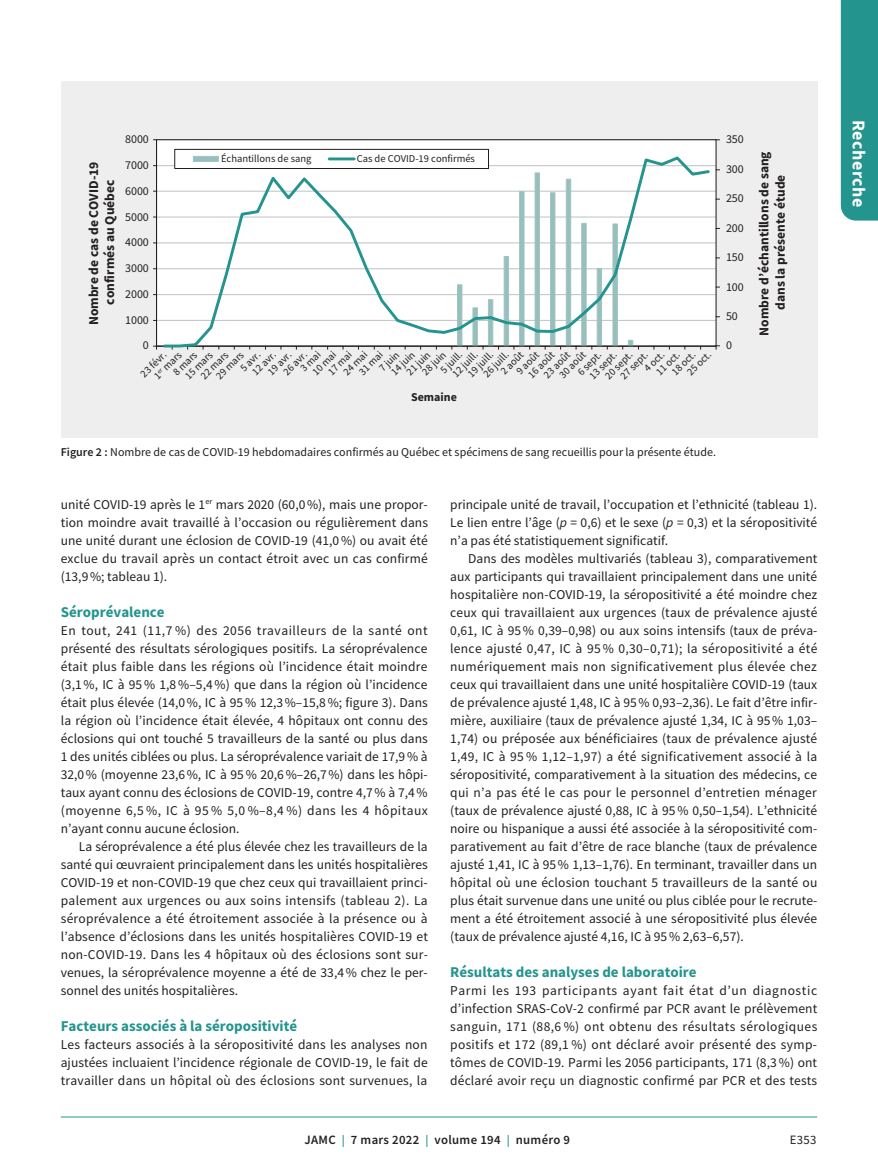
<style>
.page{position:relative;width:878px;height:1175px;background:#fff}
.page>*{position:absolute;margin:0;border:0;box-sizing:border-box;transform-origin:0 0}
.t1{font:700 18px "Source Sans Pro";letter-spacing:.025em;color:#fff}
.t2{font:700 15px "Source Sans Pro";color:#24948e}
.t3{font:13.5px/18px "Source Sans Pro";color:#231f20;text-align:justify}
.t4{font:700 13.5px/16.2px "Source Sans Pro";color:#231f20;text-align:center}
.t5{font:600 12.75px "Source Sans Pro";letter-spacing:.025em;color:#231f20}
.t6{font:12.75px "Source Sans Pro";color:#231f20}
.t7{font:12px "Source Sans Pro";color:#231f20}
.t8{font:700 12px "Source Sans Pro";color:#231f20}
.t9{font:10.5px "Source Sans Pro";color:#231f20}
.s1{font-weight:600}
.s2{font-style:italic}
.s3{font-size:12px;color:#24948e}
</style>
<div class="page">
<div style="left:840px;top:0;width:38px;height:220px;background:#24948e"></div>
<hr style="left:61px;top:1116px;width:756px;height:1px;background:#24948e">
<div style="left:61px;top:81px;width:756px;height:356px;background:#eeeeef"></div>
<div style="left:156px;top:140px;width:559px;height:205px;background:#fff"></div>
<hr style="left:156px;top:320px;width:560px;height:1px;background:#c7c8ca">
<hr style="left:156px;top:294px;width:560px;height:1px;background:#c7c8ca">
<hr style="left:156px;top:268px;width:560px;height:1px;background:#c7c8ca">
<hr style="left:156px;top:242px;width:560px;height:1px;background:#c7c8ca">
<hr style="left:156px;top:216px;width:560px;height:2px;background:#c7c8ca">
<hr style="left:156px;top:191px;width:560px;height:1px;background:#c7c8ca">
<hr style="left:156px;top:165px;width:560px;height:1px;background:#c7c8ca">
<hr style="left:156px;top:140px;width:1px;height:206px;background:#231f20">
<hr style="left:156px;top:346px;width:560px;height:1px;background:#231f20">
<svg style="left:161px;top:156px;width:550px;height:193px"></svg>
<div style="left:174px;top:149px;width:315px;height:20px;background:#fff;border:1px solid #231f20"></div>
<div style="left:193px;top:156px;width:26px;height:6px;background:#98bebd"></div>
<hr style="left:329px;top:157px;width:25px;height:3px;background:#24948e">
<p class="t4" style="left:87px;top:325px;width:165px;rotate:-90deg">Nombre de cas de COVID-19 confirmés au Québec</p>
<p class="t7" style="left:125px;top:132px;width:25px">8000</p>
<p class="t7" style="left:125px;top:157px;width:25px">7000</p>
<p class="t7" style="left:125px;top:183px;width:25px">6000</p>
<p class="t7" style="left:125px;top:209px;width:25px">5000</p>
<p class="t7" style="left:125px;top:235px;width:25px">4000</p>
<p class="t7" style="left:125px;top:261px;width:25px">3000</p>
<p class="t7" style="left:125px;top:286px;width:25px">2000</p>
<p class="t7" style="left:125px;top:312px;width:25px">1000</p>
<p class="t9" style="left:221px;top:152px;width:92px">Échantillons de sang</p>
<p class="t9" style="left:357px;top:152px;width:120px">Cas de COVID-19 confirmés</p>
<p class="t7" style="left:143px;top:338px;width:7px">0</p>
<p class="t9" style="left:297px;top:365px;width:25px;rotate:-45deg">3 mai</p>
<p class="t9" style="left:309px;top:369px;width:31px;rotate:-45deg">10 mai</p>
<p class="t9" style="left:325px;top:369px;width:31px;rotate:-45deg">17 mai</p>
<p class="t9" style="left:340px;top:369px;width:31px;rotate:-45deg">24 mai</p>
<p class="t9" style="left:356px;top:369px;width:31px;rotate:-45deg">31 mai</p>
<p class="t9" style="left:497px;top:368px;width:29px;rotate:-45deg">2 août</p>
<p class="t9" style="left:513px;top:368px;width:29px;rotate:-45deg">9 août</p>
<p class="t9" style="left:525px;top:371px;width:34px;rotate:-45deg">16 août</p>
<p class="t9" style="left:556px;top:371px;width:34px;rotate:-45deg">30 août</p>
<p class="t9" style="left:540px;top:371px;width:34px;rotate:-45deg">23 août</p>
<p class="t9" style="left:151px;top:373px;width:36px;rotate:-45deg">1<sup>er</sup> mars</p>
<p class="t9" style="left:170px;top:369px;width:31px;rotate:-45deg">8 mars</p>
<p class="t9" style="left:182px;top:373px;width:36px;rotate:-45deg">15 mars</p>
<p class="t9" style="left:197px;top:373px;width:36px;rotate:-45deg">22 mars</p>
<p class="t9" style="left:213px;top:373px;width:36px;rotate:-45deg">29 mars</p>
<p class="t9" style="left:464px;top:370px;width:33px;rotate:-45deg">19 juill.</p>
<p class="t9" style="left:480px;top:370px;width:33px;rotate:-45deg">26 juill.</p>
<p class="t9" style="left:437px;top:367px;width:28px;rotate:-45deg">5 juill.</p>
<p class="t9" style="left:449px;top:370px;width:33px;rotate:-45deg">12 juill.</p>
<p class="t9" style="left:376px;top:365px;width:25px;rotate:-45deg">7 juin</p>
<p class="t9" style="left:388px;top:369px;width:31px;rotate:-45deg">14 juin</p>
<p class="t9" style="left:403px;top:369px;width:31px;rotate:-45deg">21 juin</p>
<p class="t9" style="left:419px;top:369px;width:31px;rotate:-45deg">28 juin</p>
<p class="t9" style="left:574px;top:369px;width:30px;rotate:-45deg">6 sept.</p>
<p class="t9" style="left:641px;top:365px;width:25px;rotate:-45deg">4 oct.</p>
<p class="t9" style="left:586px;top:372px;width:36px;rotate:-45deg">13 sept.</p>
<p class="t9" style="left:602px;top:372px;width:36px;rotate:-45deg">20 sept.</p>
<p class="t9" style="left:617px;top:372px;width:36px;rotate:-45deg">27 sept.</p>
<p class="t9" style="left:653px;top:369px;width:31px;rotate:-45deg">11 oct.</p>
<p class="t9" style="left:668px;top:369px;width:31px;rotate:-45deg">18 oct.</p>
<p class="t9" style="left:684px;top:369px;width:31px;rotate:-45deg">25 oct.</p>
<p class="t9" style="left:137px;top:371px;width:33px;rotate:-45deg">23 févr.</p>
<p class="t9" style="left:264px;top:369px;width:31px;rotate:-45deg">19 avr.</p>
<p class="t9" style="left:280px;top:369px;width:31px;rotate:-45deg">26 avr.</p>
<p class="t9" style="left:249px;top:369px;width:30px;rotate:-45deg">12 avr.</p>
<p class="t9" style="left:237px;top:365px;width:25px;rotate:-45deg">5 avr.</p>
<p class="t8" style="left:411px;top:389px;width:47px">Semaine</p>
<p class="t7" style="left:726px;top:132px;width:19px">350</p>
<p class="t7" style="left:726px;top:161px;width:19px">300</p>
<p class="t7" style="left:726px;top:191px;width:19px">250</p>
<p class="t7" style="left:726px;top:220px;width:19px">200</p>
<p class="t7" style="left:726px;top:249px;width:19px">150</p>
<p class="t7" style="left:726px;top:279px;width:19px">100</p>
<p class="t7" style="left:726px;top:308px;width:13px">50</p>
<p class="t7" style="left:726px;top:338px;width:7px">0</p>
<p class="t4" style="left:757px;top:336px;width:186px;rotate:-90deg">Nombre d’échantillons de sang dans la présente étude</p>
<p class="t7" style="left:61px;top:444px;width:656px"><span class="s1">Figure 2 :</span> Nombre de cas de COVID‑19 hebdomadaires confirmés au Québec et spécimens de sang recueillis pour la présente étude.</p>
<p class="t3" style="left:61px;top:495px;width:369px">unité COVID‑19 après le 1<sup>er</sup> mars 2020 (60,0%), mais une propor&shy;tion moindre avait travaillé à l’occasion ou régulièrement dans une unité durant une éclosion de COVID-19 (41,0%) ou avait été exclue du travail après un contact étroit avec un cas confirmé (13,9%; tableau 1).</p>
<p class="t2" style="left:61px;top:601px;width:105px">Séroprévalence</p>
<p class="t3" style="left:61px;top:621px;width:368px">En tout, 241 (11,7 %) des 2056 travailleurs de la santé ont présenté des résultats sérologiques positifs. La séroprévalence était plus faible dans les régions où l’incidence était moindre (3,1%, IC à 95 % 1,8%–5,4%) que dans la région où l’incidence était plus élevée (14,0%, IC à 95% 12,3%–15,8%; figure 3). Dans la région où l’incidence était élevée, 4 hôpitaux ont connu des éclosions qui ont touché 5 travailleurs de la santé ou plus dans 1 des unités ciblées ou plus. La séroprévalence variait de 17,9% à 32,0% (moyenne 23,6%, IC à 95% 20,6%–26,7%) dans les hôpi&shy;taux ayant connu des éclosions de COVID-19, contre 4,7% à 7,4% (moyenne 6,5 %, IC à 95 % 5,0 %–8,4 %) dans les 4 hôpitaux n’ayant connu aucune éclosion.</p>
<p class="t3" style="left:61px;top:837px;width:368px;text-indent:18px">La séroprévalence a été plus élevée chez les travailleurs de la santé qui œuvraient principalement dans les unités hospitalières COVID-19 et non-COVID-19 que chez ceux qui travaillaient princi&shy;palement aux urgences ou aux soins intensifs (tableau 2). La séroprévalence a été étroitement associée à la présence ou à l’absence d’éclosions dans les unités hospitalières COVID-19 et non-COVID‑19. Dans les 4 hôpitaux où des éclosions sont sur&shy;venues, la séroprévalence moyenne a été de 33,4% chez le per&shy;sonnel des unités hospitalières.</p>
<p class="t2" style="left:61px;top:1015px;width:238px">Facteurs associés à la séropositivité</p>
<p class="t3" style="left:61px;top:1035px;width:368px">Les facteurs associés à la séropositivité dans les analyses non ajustées incluaient l’incidence régionale de COVID-19, le fait de travailler dans un hôpital où des éclosions sont survenues, la</p>
<p class="t3" style="left:450px;top:495px;width:368px">principale unité de travail, l’occupation et l’ethnicité (tableau 1).<br>Le lien entre l’âge (<span class="s2">p</span> = 0,6) et le sexe (<span class="s2">p</span> = 0,3) et la séropositivité n’a pas été statistiquement significatif.</p>
<p class="t3" style="left:450px;top:549px;width:369px;text-indent:18px">Dans des modèles multivariés (tableau 3), comparativement aux participants qui travaillaient principalement dans une unité hospitalière non-COVID-19, la séropositivité a été moindre chez ceux qui travaillaient aux urgences (taux de prévalence ajusté 0,61, IC à 95% 0,39–0,98) ou aux soins intensifs (taux de préva&shy;lence ajusté 0,47, IC à 95 % 0,30–0,71); la séropositivité a été numériquement mais non significativement plus élevée chez ceux qui travaillaient dans une unité hospitalière COVID‑19 (taux de prévalence ajusté 1,48, IC à 95% 0,93–2,36). Le fait d’être infir&shy;mière, auxiliaire (taux de prévalence ajusté 1,34, IC à 95% 1,03– 1,74) ou préposée aux bénéficiaires (taux de prévalence ajusté 1,49, IC à 95 % 1,12–1,97) a été significativement associé à la séropositivité, comparativement à la situation des médecins, ce qui n’a pas été le cas pour le personnel d’entretien ménager (taux de prévalence ajusté 0,88, IC à 95% 0,50–1,54). L’ethnicité noire ou hispanique a aussi été associée à la séropositivité com&shy;parativement au fait d’être de race blanche (taux de prévalence ajusté 1,41, IC à 95% 1,13–1,76). En terminant, travailler dans un hôpital où une éclosion touchant 5 travailleurs de la santé ou plus était survenue dans une unité ou plus ciblée pour le recrute&shy;ment a été étroitement associé à une séropositivité plus élevée (taux de prévalence ajusté 4,16, IC à 95% 2,63–6,57).</p>
<p class="t2" style="left:450px;top:961px;width:248px">Résultats des analyses de laboratoire</p>
<p class="t3" style="left:450px;top:981px;width:368px">Parmi les 193 participants ayant fait état d’un diagnostic d’infection SRAS‑CoV‑2 confirmé par PCR avant le prélèvement sanguin, 171 (88,6 %) ont obtenu des résultats sérologiques positifs et 172 (89,1 %) ont déclaré avoir présenté des symp&shy;tômes de COVID-19. Parmi les 2056 participants, 171 (8,3 %) ont déclaré avoir reçu un diagnostic confirmé par PCR et des tests</p>
<p class="t5" style="left:304px;top:1131px;width:267px">JAMC <span class="s3">|</span> 7 mars 2022 <span class="s3">|</span> volume 194 <span class="s3">|</span> numéro 9</p>
<p class="t6" style="left:789px;top:1132px;width:28px">E353</p>
<h1 class="t1" style="left:871px;top:120px;width:89px;rotate:90deg">Recherche</h1>
</div>
